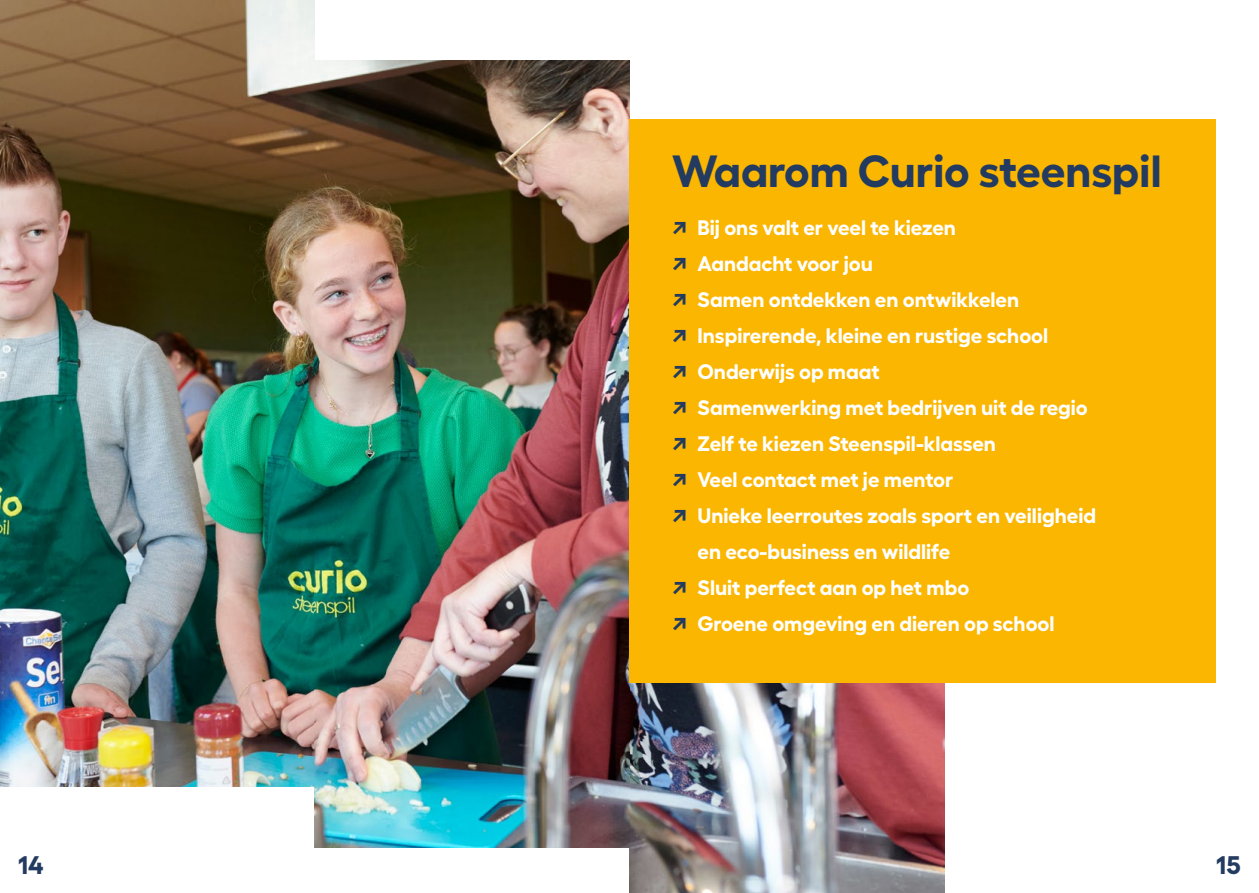
<style>
.page{position:relative;width:1259px;height:893px;background:#fff}
.page>*{position:absolute;margin:0;border:0;box-sizing:border-box;transform-origin:0 0}
.t1{font:700 45px "Fellix";color:#233b60}
.t2{font:700 25.5px "Fellix";color:#233b60}
.t3{font:700 21px "Fellix";color:#fff}
.s1{font-size:22.5px;color:#233b60}
</style>
<div class="page">
<img style="left:629px;top:683px;width:315px;height:210px">
<img style="left:0;top:0;width:315px;height:787px">
<img style="left:315px;top:61px;width:314px;height:786px">
<div style="left:629px;top:119px;width:586px;height:564px;background:#fab600"></div>
<h1 class="t1" style="left:672px;top:134px;width:491px">Waarom Curio steenspil</h1>
<p class="t3" style="left:672px;top:211px;width:285px"><span class="s1">↗</span> Bij ons valt er veel te kiezen</p>
<p class="t3" style="left:672px;top:247px;width:202px"><span class="s1">↗</span> Aandacht voor jou</p>
<p class="t3" style="left:672px;top:283px;width:348px"><span class="s1">↗</span> Samen ontdekken en ontwikkelen</p>
<p class="t3" style="left:672px;top:319px;width:378px"><span class="s1">↗</span> Inspirerende, kleine en rustige school</p>
<p class="t3" style="left:672px;top:355px;width:209px"><span class="s1">↗</span> Onderwijs op maat</p>
<p class="t3" style="left:672px;top:391px;width:417px"><span class="s1">↗</span> Samenwerking met bedrijven uit de regio</p>
<p class="t3" style="left:672px;top:427px;width:325px"><span class="s1">↗</span> Zelf te kiezen Steenspil-klassen</p>
<p class="t3" style="left:672px;top:463px;width:283px"><span class="s1">↗</span> Veel contact met je mentor</p>
<p class="t3" style="left:672px;top:499px;width:425px"><span class="s1">↗</span> Unieke leerroutes zoals sport en veiligheid</p>
<p class="t3" style="left:697px;top:535px;width:254px">en eco-business en wildlife</p>
<p class="t3" style="left:672px;top:571px;width:299px"><span class="s1">↗</span> Sluit perfect aan op het mbo</p>
<p class="t3" style="left:672px;top:607px;width:384px"><span class="s1">↗</span> Groene omgeving en dieren op school</p>
<p class="t2" style="left:18px;top:844px;width:27px">14</p>
<p class="t2" style="left:1216px;top:844px;width:26px">15</p>
</div>
